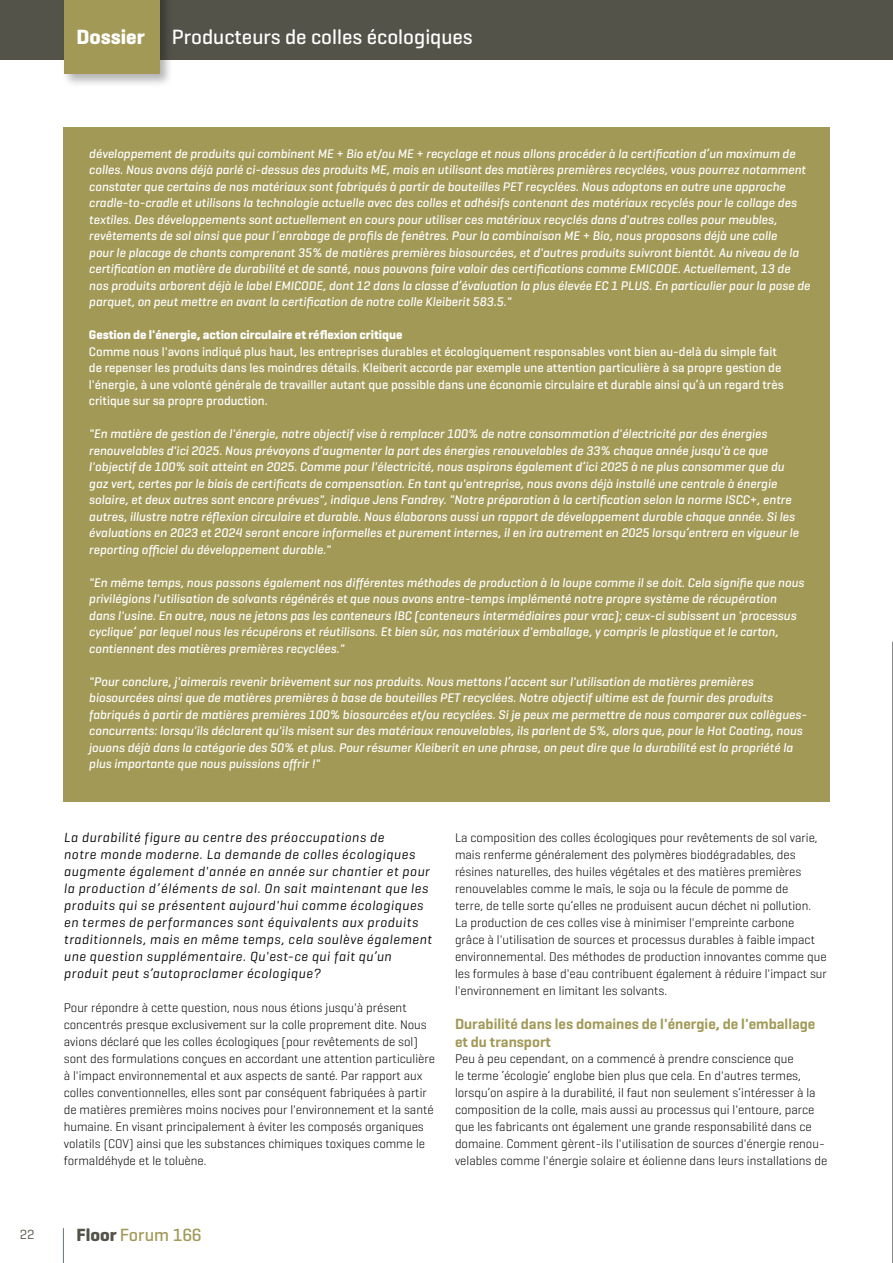
<style>
.page{position:relative;width:893px;height:1263px;background:#fff}
.page>*{position:absolute;margin:0;border:0;box-sizing:border-box;transform-origin:0 0}
.t1{font:500 21px "Geogrotesque";color:#fff}
.t2{font:700 21px "Geogrotesque";color:#fff}
.t3{font:500 18px "Geogrotesque";letter-spacing:-.015em;color:#a29957}
.t4{font:600 15px/18px "Geogrotesque";color:#a29957}
.t5{font:italic 13.5px/17px "Geogrotesque";letter-spacing:.045em;color:#000}
.t6{font:13.5px "Geogrotesque";color:#535349}
.t7{font:italic 500 12.75px/16.5px "Geogrotesque";color:#fff}
.t8{font:300 12.75px/17px "Geogrotesque";color:#000}
.t9{font:500 12.75px/16.5px "Geogrotesque";color:#fff}
.t10{font:700 12.75px "Geogrotesque";color:#fff}
.s1{font-weight:700;color:#535349}
</style>
<div class="page">
<hr style="left:63px;top:1228px;width:1px;height:35px;background:#63767b">
<div style="left:0;top:0;width:893px;height:60px;background:#535349"></div>
<svg style="left:892px;top:642px;width:1px;height:621px"></svg>
<div style="left:63px;top:128px;width:766px;height:674px;background:#a29957"></div>
<div style="left:62px;top:0;width:112px;height:88px;background:#000;opacity:.3"></div>
<div style="left:64px;top:0;width:95px;height:74px;background:#a29957"></div>
<h1 class="t2" style="left:77px;top:24px;width:70px">Dossier</h1>
<h1 class="t1" style="left:172px;top:24px;width:303px">Producteurs de colles écologiques</h1>
<p class="t7" style="left:89px;top:145px;width:723px">développement de produits qui combinent ME + Bio et/ou ME + recyclage et nous allons procéder à la certification d’un maximum de colles. Nous avons déjà parlé ci-dessus des produits ME, mais en utilisant des matières premières recyclées, vous pourrez notamment constater que certains de nos matériaux sont fabriqués à partir de bouteilles PET recyclées. Nous adoptons en outre une approche cradle-to-cradle et utilisons la technologie actuelle avec des colles et adhésifs contenant des matériaux recyclés pour le collage des textiles. Des développements sont actuellement en cours pour utiliser ces matériaux recyclés dans d'autres colles pour meubles, revêtements de sol ainsi que pour l´enrobage de profils de fenêtres. Pour la combinaison ME + Bio, nous proposons déjà une colle<br>pour le placage de chants comprenant 35% de matières premières biosourcées, et d'autres produits suivront bientôt. Au niveau de la certification en matière de durabilité et de santé, nous pouvons faire valoir des certifications comme EMICODE. Actuellement, 13 de nos produits arborent déjà le label EMICODE, dont 12 dans la classe d’évaluation la plus élevée EC 1 PLUS. En particulier pour la pose de parquet, on peut mettre en avant la certification de notre colle Kleiberit 583.5."</p>
<p class="t10" style="left:89px;top:327px;width:315px">Gestion de l'énergie, action circulaire et réflexion critique</p>
<p class="t9" style="left:89px;top:343px;width:696px">Comme nous l'avons indiqué plus haut, les entreprises durables et écologiquement responsables vont bien au-delà du simple fait de repenser les produits dans les moindres détails. Kleiberit accorde par exemple une attention particulière à sa propre gestion de l'énergie, à une volonté générale de travailler autant que possible dans une économie circulaire et durable ainsi qu’à un regard très critique sur sa propre production.</p>
<p class="t7" style="left:89px;top:425px;width:711px">"En matière de gestion de l'énergie, notre objectif vise à remplacer 100% de notre consommation d'électricité par des énergies renouvelables d'ici 2025. Nous prévoyons d'augmenter la part des énergies renouvelables de 33% chaque année jusqu'à ce que l'objectif de 100% soit atteint en 2025. Comme pour l'électricité, nous aspirons également d’ici 2025 à ne plus consommer que du gaz vert, certes par le biais de certificats de compensation. En tant qu'entreprise, nous avons déjà installé une centrale à énergie solaire, et deux autres sont encore prévues", indique Jens Fandrey. "Notre préparation à la certification selon la norme ISCC+, entre autres, illustre notre réflexion circulaire et durable. Nous élaborons aussi un rapport de développement durable chaque année. Si les évaluations en 2023 et 2024 seront encore informelles et purement internes, il en ira autrement en 2025 lorsqu’entrera en vigueur le reporting officiel du développement durable."</p>
<p class="t7" style="left:89px;top:574px;width:717px">"En même temps, nous passons également nos différentes méthodes de production à la loupe comme il se doit. Cela signifie que nous privilégions l'utilisation de solvants régénérés et que nous avons entre-temps implémenté notre propre système de récupération dans l'usine. En outre, nous ne jetons pas les conteneurs IBC (conteneurs intermédiaires pour vrac); ceux-ci subissent un 'processus cyclique’ par lequel nous les récupérons et réutilisons. Et bien sûr, nos matériaux d'emballage, y compris le plastique et le carton, contiennent des matières premières recyclées."</p>
<p class="t7" style="left:89px;top:673px;width:719px">"Pour conclure, j'aimerais revenir brièvement sur nos produits. Nous mettons l’accent sur l'utilisation de matières premières biosourcées ainsi que de matières premières à base de bouteilles PET recyclées. Notre objectif ultime est de fournir des produits fabriqués à partir de matières premières 100% biosourcées et/ou recyclées. Si je peux me permettre de nous comparer aux collègues&shy;concurrents: lorsqu'ils déclarent qu'ils misent sur des matériaux renouvelables, ils parlent de 5%, alors que, pour le Hot Coating, nous jouons déjà dans la catégorie des 50% et plus. Pour résumer Kleiberit en une phrase, on peut dire que la durabilité est la propriété la plus importante que nous puissions offrir !"</p>
<p class="t5" style="left:64px;top:828px;width:369px">La durabilité figure au centre des préoccupations de<br>notre monde moderne. La demande de colles écologiques augmente également d'année en année sur chantier et pour la production d’éléments de sol. On sait maintenant que les produits qui se présentent aujourd'hui comme écologiques en termes de performances sont équivalents aux produits traditionnels, mais en même temps, cela soulève également une question supplémentaire. Qu'est-ce qui fait qu’un produit peut s’autoproclamer écologique?</p>
<p class="t8" style="left:64px;top:999px;width:373px">Pour répondre à cette question, nous nous étions jusqu'à présent concentrés presque exclusivement sur la colle proprement dite. Nous avions déclaré que les colles écologiques (pour revêtements de sol) sont des formulations conçues en accordant une attention particulière à l'impact environnemental et aux aspects de santé. Par rapport aux colles conventionnelles, elles sont par conséquent fabriquées à partir de matières premières moins nocives pour l'environnement et la santé humaine. En visant principalement à éviter les composés organiques volatils (COV) ainsi que les substances chimiques toxiques comme le formaldéhyde et le toluène.</p>
<p class="t8" style="left:455px;top:829px;width:373px">La composition des colles écologiques pour revêtements de sol varie, mais renferme généralement des polymères biodégradables, des résines naturelles, des huiles végétales et des matières premières renouvelables comme le maïs, le soja ou la fécule de pomme de<br>terre, de telle sorte qu’elles ne produisent aucun déchet ni pollution.<br>La production de ces colles vise à minimiser l'empreinte carbone grâce à l'utilisation de sources et processus durables à faible impact environnemental. Des méthodes de production innovantes comme que les formules à base d'eau contribuent également à réduire l'impact sur l'environnement en limitant les solvants.</p>
<p class="t4" style="left:455px;top:1015px;width:362px">Durabilité dans les domaines de l'énergie, de l'emballage et du transport</p>
<p class="t8" style="left:455px;top:1050px;width:374px">Peu à peu cependant, on a commencé à prendre conscience que<br>le terme ‘écologie’ englobe bien plus que cela. En d'autres termes, lorsqu’on aspire à la durabilité, il faut non seulement s’intéresser à la composition de la colle, mais aussi au processus qui l'entoure, parce que les fabricants ont également une grande responsabilité dans ce domaine. Comment gèrent-ils l'utilisation de sources d'énergie renou&shy;velables comme l'énergie solaire et éolienne dans leurs installations de</p>
<p class="t6" style="left:20px;top:1226px;width:16px">22</p>
<h2 class="t3" style="left:77px;top:1224px;width:127px"><span class="s1">Floor</span> Forum 166</h2>
</div>
